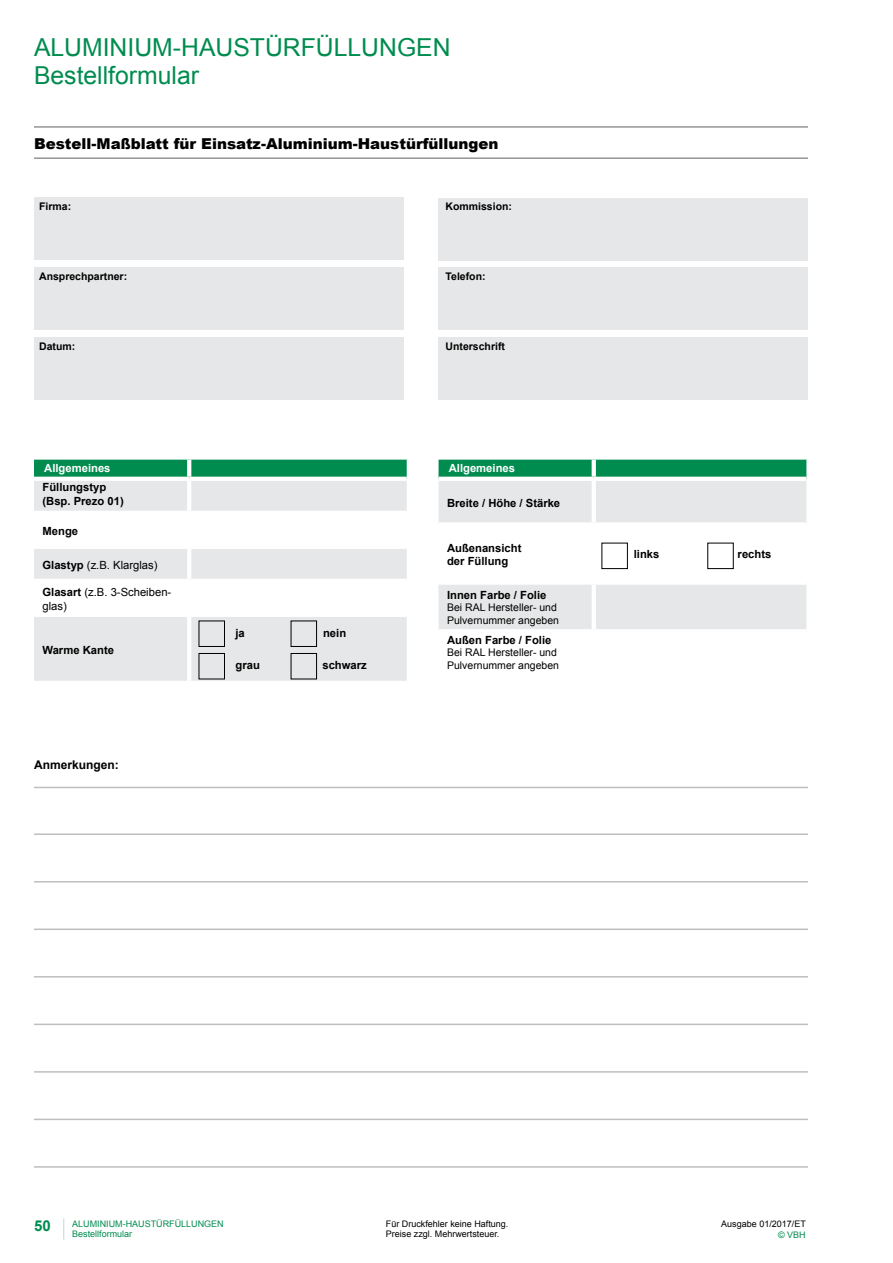
<style>
.page{position:relative;width:893px;height:1263px;background:#fff}
.page>*{position:absolute;margin:0;border:0;box-sizing:border-box;transform-origin:0 0}
.t1{font:24.75px "Arial";color:#008c4f}
.t2{font:900 15px "Arial";color:#000}
.t3{font:700 15px "Arial";color:#008c4f}
.t4{font:700 12px "Arial";color:#000}
.t5{font:700 11.25px/13.5px "Arial";color:#000}
.t6{font:11.25px/13.5px "Arial";color:#000}
.t7{font:700 11.25px "Arial";color:#fff}
.t8{font:10.5px/12.6px "Arial";color:#000}
.t9{font:700 10.5px "Arial";color:#000}
.t10{font:9px/10.2px "Arial";color:#000}
.t11{font:9px "Arial";color:#008c4f}
.s1{font-weight:700}
</style>
<div class="page">
<svg style="left:63px;top:1218px;width:1px;height:21px"></svg>
<div style="left:34px;top:198px;width:369px;height:62px;background:#e6e7e8"></div>
<div style="left:439px;top:198px;width:369px;height:62px;background:#e6e7e8"></div>
<div style="left:34px;top:268px;width:369px;height:62px;background:#e6e7e8"></div>
<div style="left:439px;top:268px;width:369px;height:62px;background:#e6e7e8"></div>
<div style="left:34px;top:337px;width:369px;height:63px;background:#e6e7e8"></div>
<div style="left:439px;top:337px;width:369px;height:63px;background:#e6e7e8"></div>
<hr style="left:34px;top:126px;width:774px;height:2px;background:#939598">
<hr style="left:34px;top:157px;width:774px;height:2px;background:#939598">
<svg style="left:34px;top:481px;width:373px;height:200px;fill:#e6e7e8"></svg>
<svg style="left:34px;top:460px;width:374px;height:19px;background:#089055"></svg>
<hr style="left:187px;top:481px;width:4px;height:30px;background:#fff">
<hr style="left:187px;top:515px;width:4px;height:30px;background:#fff">
<hr style="left:187px;top:549px;width:4px;height:30px;background:#fff">
<hr style="left:187px;top:583px;width:4px;height:30px;background:#fff">
<hr style="left:187px;top:617px;width:4px;height:64px;background:#fff">
<hr style="left:34px;top:477px;width:155px;height:4px;background:#fff">
<hr style="left:189px;top:477px;width:218px;height:4px;background:#fff">
<hr style="left:34px;top:511px;width:155px;height:4px;background:#fff">
<hr style="left:189px;top:511px;width:218px;height:4px;background:#fff">
<hr style="left:34px;top:545px;width:155px;height:4px;background:#fff">
<hr style="left:189px;top:545px;width:218px;height:4px;background:#fff">
<hr style="left:34px;top:579px;width:155px;height:4px;background:#fff">
<hr style="left:189px;top:579px;width:218px;height:4px;background:#fff">
<hr style="left:34px;top:613px;width:155px;height:4px;background:#fff">
<hr style="left:189px;top:613px;width:218px;height:4px;background:#fff">
<svg style="left:439px;top:460px;width:368px;height:169px"></svg>
<hr style="left:439px;top:477px;width:155px;height:4px;background:#fff">
<hr style="left:594px;top:477px;width:212px;height:4px;background:#fff">
<div style="left:439px;top:522px;width:155px;height:5px;background:#fff"></div>
<div style="left:594px;top:522px;width:212px;height:5px;background:#fff"></div>
<div style="left:439px;top:580px;width:155px;height:5px;background:#fff"></div>
<div style="left:594px;top:580px;width:212px;height:5px;background:#fff"></div>
<div style="left:602px;top:543px;width:26px;height:26px;border:1px solid #000"></div>
<hr style="left:34px;top:881px;width:774px;height:1px;background:#bcbec0">
<hr style="left:34px;top:833px;width:774px;height:2px;background:#bcbec0">
<hr style="left:34px;top:787px;width:774px;height:1px;background:#bcbec0">
<hr style="left:34px;top:928px;width:774px;height:2px;background:#bcbec0">
<hr style="left:34px;top:976px;width:774px;height:1px;background:#bcbec0">
<hr style="left:34px;top:1023px;width:774px;height:2px;background:#bcbec0">
<hr style="left:34px;top:1071px;width:774px;height:1px;background:#bcbec0">
<hr style="left:34px;top:1119px;width:774px;height:1px;background:#bcbec0">
<hr style="left:34px;top:1166px;width:774px;height:2px;background:#bcbec0">
<div style="left:199px;top:621px;width:26px;height:26px;border:1px solid #000"></div>
<div style="left:291px;top:621px;width:26px;height:26px;border:1px solid #000"></div>
<div style="left:199px;top:653px;width:26px;height:26px;border:1px solid #000"></div>
<div style="left:291px;top:653px;width:26px;height:26px;border:1px solid #000"></div>
<h1 class="t1" style="left:34px;top:31px;width:217px">ALUMINIUM-Haustürfüll</h1>
<h1 class="t1" style="left:361px;top:31px;width:36px">ungen</h1>
<h1 class="t1" style="left:34px;top:59px;width:167px">Bestellformular</h1>
<h2 class="t2" style="left:34px;top:133px;width:466px">Bestell-Maßblatt für Einsatz-Aluminium-Haustürfüllungen</h2>
<p class="t9" style="left:39px;top:199px;width:34px">Firma:</p>
<p class="t9" style="left:39px;top:269px;width:90px">Ansprechpartner:</p>
<p class="t9" style="left:446px;top:199px;width:68px">Kommission:</p>
<p class="t9" style="left:446px;top:269px;width:42px">Telefon:</p>
<p class="t9" style="left:39px;top:339px;width:38px">Datum:</p>
<p class="t9" style="left:446px;top:339px;width:61px">Unterschrift</p>
<p class="t7" style="left:44px;top:461px;width:68px">Allgemeines</p>
<p class="t5" style="left:43px;top:481px;width:83px">Füllungstyp (Bsp. Prezo 01)</p>
<p class="t5" style="left:43px;top:524px;width:37px">Menge</p>
<p class="t6" style="left:43px;top:558px;width:117px"><span class="s1">Glastyp</span> (z.B. Klarglas)</p>
<p class="t6" style="left:43px;top:586px;width:130px"><span class="s1">Glasart</span> (z.B. 3-Scheiben&shy;glas)</p>
<p class="t5" style="left:43px;top:644px;width:73px">Warme Kante</p>
<p class="t4" style="left:34px;top:757px;width:86px">Anmerkungen:</p>
<p class="t5" style="left:235px;top:627px;width:11px">ja</p>
<p class="t5" style="left:323px;top:627px;width:25px">nein</p>
<p class="t5" style="left:235px;top:658px;width:26px">grau</p>
<p class="t5" style="left:322px;top:658px;width:46px">schwarz</p>
<p class="t7" style="left:449px;top:461px;width:68px">Allgemeines</p>
<p class="t5" style="left:447px;top:496px;width:115px">Breite / Höhe / Stärke</p>
<p class="t5" style="left:447px;top:541px;width:76px">Außenansicht der Füllung</p>
<p class="t5" style="left:634px;top:547px;width:27px">links</p>
<p class="t5" style="left:738px;top:547px;width:35px">rechts</p>
<p class="t5" style="left:447px;top:588px;width:101px">Innen Farbe / Folie</p>
<p class="t8" style="left:447px;top:601px;width:114px">Bei RAL Hersteller- und<br>Pulvernummer angeben</p>
<p class="t5" style="left:447px;top:633px;width:106px">Außen Farbe / Folie</p>
<p class="t8" style="left:447px;top:646px;width:114px">Bei RAL Hersteller- und<br>Pulvernummer angeben</p>
<h2 class="t3" style="left:34px;top:1216px;width:18px">50</h2>
<p class="t11" style="left:72px;top:1218px;width:116px">ALUMINIUM-Haustürfüllun</p>
<p class="t11" style="left:204px;top:1218px;width:20px">gen</p>
<p class="t11" style="left:72px;top:1228px;width:62px">Bestellformular</p>
<p class="t10" style="left:386px;top:1219px;width:124px">Für Druckfehler keine Haftung.<br>Preise zzgl. Mehrwertsteuer.</p>
<p class="t10" style="left:721px;top:1219px;width:86px">Ausgabe 01/2017/ET</p>
<p class="t11" style="left:778px;top:1229px;width:29px">© VBH</p>
</div>
